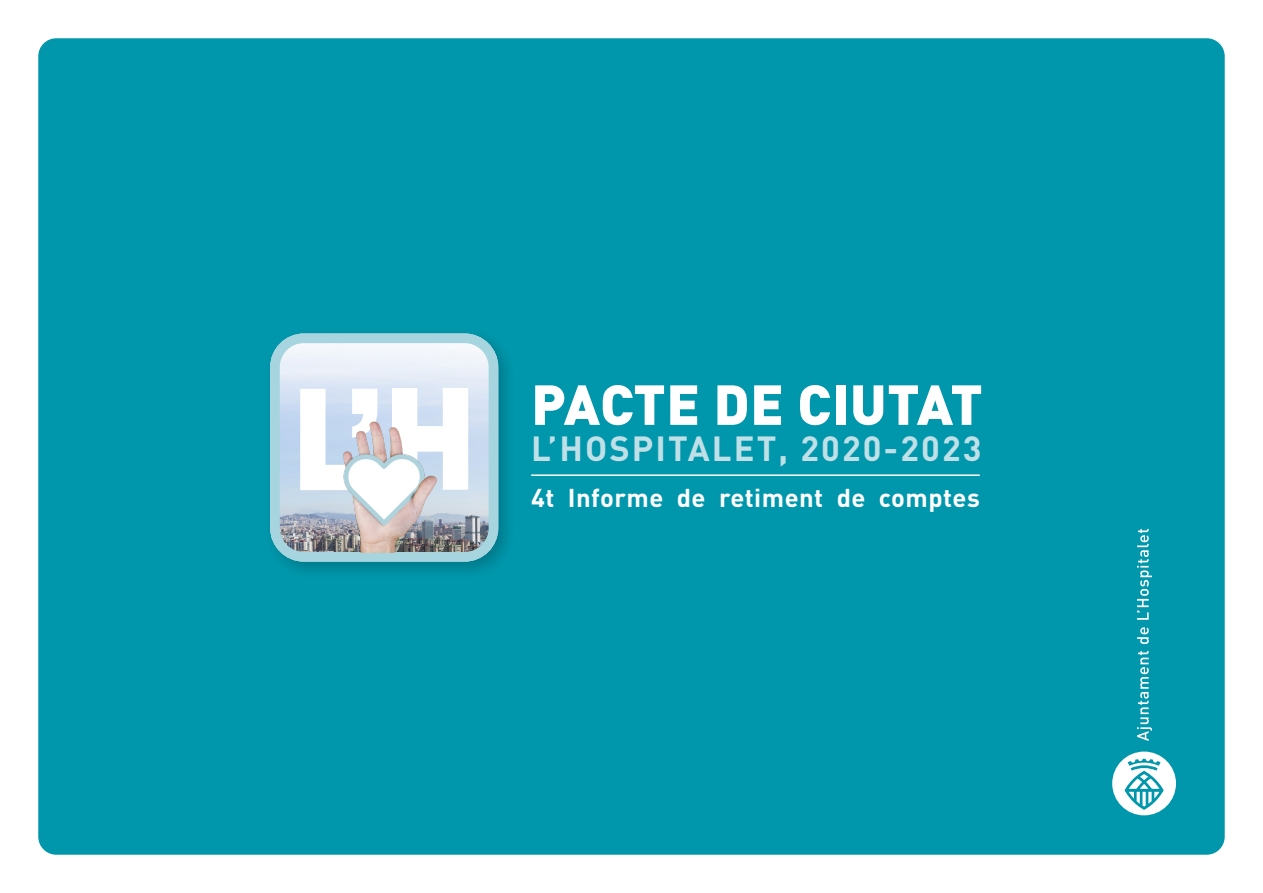
<style>
.page{position:relative;width:1263px;height:893px;background:#fff}
.page>*{position:absolute;margin:0;border:0;box-sizing:border-box;transform-origin:0 0}
.t1{font:900 55.5px "DIN";letter-spacing:.005em;color:#fff}
.t2{font:700 34.5px "DIN";letter-spacing:.06em;color:#c0e0e8}
.t3{font:700 25.5px "DIN";letter-spacing:.02em;color:#fff}
</style>
<div class="page">
<div style="left:38px;top:38px;width:1187px;height:817px;background:#0097ac;border-radius:18px"></div>
<div style="left:263px;top:326px;width:255px;height:255px;background:#000;opacity:.2"></div>
<div style="left:1112px;top:752px;width:64px;height:63px;background:#fff;border-radius:50%"></div>
<svg style="left:1124px;top:759px;width:40px;height:51px"></svg>
<svg style="left:1137px;top:651px;width:15px;height:90px"></svg>
<svg style="left:1137px;top:627px;width:12px;height:17px"></svg>
<svg style="left:1137px;top:529px;width:15px;height:91px"></svg>
<img style="left:275px;top:338px;width:218px;height:219px">
<div style="left:270px;top:334px;width:228px;height:228px;border:10px solid #a7d5df;border-radius:29px"></div>
<svg style="left:300px;top:388px;width:168px;height:12px"></svg>
<img style="left:294px;top:400px;width:179px;height:152px">
<hr style="left:531px;top:474px;width:449px;height:2px;background:#fff">
<h1 class="t1" style="left:531px;top:368px;width:453px">PACTE DE CIUTAT</h1>
<h2 class="t2" style="left:531px;top:425px;width:452px">L’HOSPITALET, 2020-2023</h2>
<p class="t3" style="left:531px;top:481px;width:450px">4t Informe de retiment de comptes</p>
</div>
